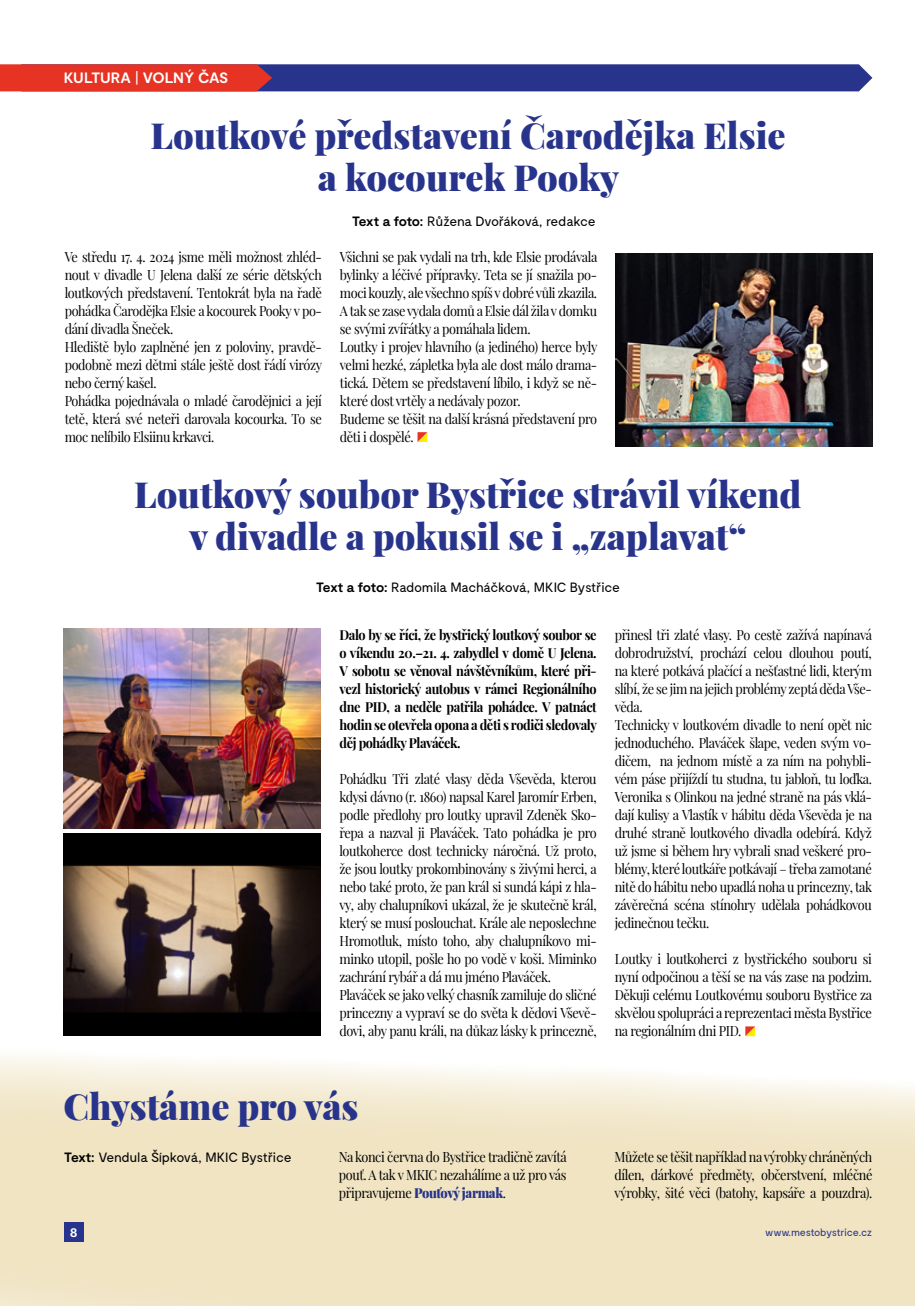
<style>
.page{position:relative;width:915px;height:1306px;background:#fff}
.page>*{position:absolute;margin:0;border:0;box-sizing:border-box;transform-origin:0 0}
.t1{font:900 36px/42px "Playfair Display";color:#28348b;text-align:center}
.t2{font:700 15px "Moderat";letter-spacing:-.01em;color:#fff}
.t3{font:13.8px/18px "Playfair Display";letter-spacing:-.03em;color:#000;scale:.92 1}
.t4{font:700 13.8px/18px "Playfair Display";letter-spacing:-.03em;color:#000;text-align:justify;scale:.92 1}
.t5{font:13.5px "Moderat";letter-spacing:-.025em;color:#000}
.t6{font:700 13.5px "Moderat";color:#fff}
.t7{font:10.5px "Moderat";letter-spacing:-.03em;color:#28348b}
.s1{font-weight:400}
.s2{font-weight:700}
.s3{font-weight:900;color:#28348b}
</style>
<div class="page">
<img style="left:0;top:919px;width:914px;height:386px">
<svg style="left:0;top:64px;width:872px;height:27px;background:#64376d"></svg>
<svg style="left:745px;top:1026px;width:9px;height:10px"></svg>
<svg style="left:417px;top:432px;width:10px;height:10px"></svg>
<img style="left:615px;top:254px;width:257px;height:192px">
<img style="left:64px;top:628px;width:256px;height:200px">
<img style="left:64px;top:833px;width:256px;height:202px">
<div style="left:64px;top:1222px;width:19px;height:20px;background:#28348b"></div>
<p class="t2" style="left:64px;top:69px;width:166px">KULTURA <span class="s1">|</span> VOLNÝ ČAS</p>
<h1 class="t1" style="left:150px;top:111px;width:636px">Loutkové představení Čarodějka Elsie a kocourek Pooky</h1>
<p class="t5" style="left:352px;top:213px;width:245px"><span class="s2">Text a foto:</span> Růžena Dvořáková, redakce</p>
<p class="t3" style="left:65px;top:246px;width:281px">Ve středu 17. 4. 2024 jsme měli možnost zhléd&shy;nout v divadle U Jelena další ze série dětských loutkových představení. Tentokrát byla na řadě pohádka Čarodějka Elsie a kocourek Pooky v po&shy;dání divadla Šneček.<br>Hlediště bylo zaplněné jen z poloviny, pravdě&shy;podobně mezi dětmi stále ještě dost řádí virózy nebo černý kašel.<br>Pohádka pojednávala o mladé čarodějnici a její tetě, která své neteři darovala kocourka. To se moc nelíbilo Elsiinu krkavci.</p>
<p class="t3" style="left:340px;top:246px;width:281px">Všichni se pak vydali na trh, kde Elsie prodávala bylinky a léčivé přípravky. Teta se jí snažila po&shy;moci kouzly, ale všechno spíš v dobré vůli zkazila.<br>A tak se zase vydala domů a Elsie dál žila v domku se svými zvířátky a pomáhala lidem.<br>Loutky i projev hlavního (a jediného) herce byly velmi hezké, zápletka byla ale dost málo drama&shy;tická. Dětem se představení líbilo, i když se ně&shy;které dost vrtěly a nedávaly pozor.<br>Budeme se těšit na další krásná představení pro děti i dospělé.</p>
<h1 class="t1" style="left:134px;top:471px;width:668px">Loutkový soubor Bystřice strávil víkend v divadle a pokusil se i „zaplavat“</h1>
<p class="t5" style="left:316px;top:579px;width:305px"><span class="s2">Text a foto:</span> Radomila Macháčková, MKIC Bystřice</p>
<p class="t4" style="left:339px;top:624px;width:281px">Dalo by se říci, že bystřický loutkový soubor se o víkendu 20.–21. 4. zabydlel v domě U Jelena.<br>V sobotu se věnoval návštěvníkům, které při&shy;vezl historický autobus v rámci Regionálního dne PID, a neděle patřila pohádce. V patnáct hodin se otevřela opona a děti s rodiči sledovaly děj pohádky Plaváček.</p>
<p class="t3" style="left:339px;top:768px;width:281px">Pohádku Tři zlaté vlasy děda Vševěda, kterou kdysi dávno (r. 1860) napsal Karel Jaromír Erben, podle předlohy pro loutky upravil Zdeněk Sko&shy;řepa a nazval ji Plaváček. Tato pohádka je pro loutkoherce dost technicky náročná. Už proto, že jsou loutky prokombinovány s živými herci, a nebo také proto, že pan král si sundá kápi z hla&shy;vy, aby chalupníkovi ukázal, že je skutečně král, který se musí poslouchat. Krále ale neposlechne Hromotluk, místo toho, aby chalupníkovo mi&shy;minko utopil, pošle ho po vodě v koši. Miminko zachrání rybář a dá mu jméno Plaváček.<br>Plaváček se jako velký chasník zamiluje do sličné princezny a vypraví se do světa k dědovi Vševě&shy;dovi, aby panu králi, na důkaz lásky k princezně,</p>
<p class="t3" style="left:614px;top:624px;width:281px">přinesl tři zlaté vlasy. Po cestě zažívá napínavá dobrodružství, prochází celou dlouhou poutí, na které potkává plačící a nešťastné lidi, kterým slíbí, že se jim na jejich problémy zeptá děda Vše&shy;věda.<br>Technicky v loutkovém divadle to není opět nic jednoduchého. Plaváček šlape, veden svým vo&shy;dičem, na jednom místě a za ním na pohybli&shy;vém páse přijíždí tu studna, tu jabloň, tu loďka.<br>Veronika s Olinkou na jedné straně na pás vklá&shy;dají kulisy a Vlastík v hábitu děda Vševěda je na druhé straně loutkového divadla odebírá. Když už jsme si během hry vybrali snad veškeré pro&shy;blémy, které loutkáře potkávají – třeba zamotané nitě do hábitu nebo upadlá noha u princezny, tak závěrečná scéna stínohry udělala pohádkovou jedinečnou tečku.</p>
<p class="t3" style="left:614px;top:948px;width:281px;text-align:justify">Loutky i loutkoherci z bystřického souboru si nyní odpočinou a těší se na vás zase na podzim.<br>Děkuji celému Loutkovému souboru Bystřice za skvělou spolupráci a reprezentaci města Bystřice na regionálním dni PID.</p>
<h1 class="t1" style="left:63px;top:1082px;width:297px">Chystáme pro vás</h1>
<p class="t5" style="left:64px;top:1149px;width:229px"><span class="s2">Text:</span> Vendula Šípková, MKIC Bystřice</p>
<p class="t3" style="left:338px;top:1146px;width:249px;text-align:justify">Na konci června do Bystřice tradičně zavítá pouť. A tak v MKIC nezahálíme a už pro vás připravujeme <span class="s3">Pouťový jarmak</span>.</p>
<p class="t3" style="left:614px;top:1146px;width:282px;text-align:justify">Můžete se těšit například na výrobky chráněných dílen, dárkové předměty, občerstvení, mléčné výrobky, šité věci (batohy, kapsáře a pouzdra).</p>
<p class="t6" style="left:70px;top:1224px;width:9px">8</p>
<p class="t7" style="left:765px;top:1226px;width:109px">www.mestobystrice.cz</p>
</div>
